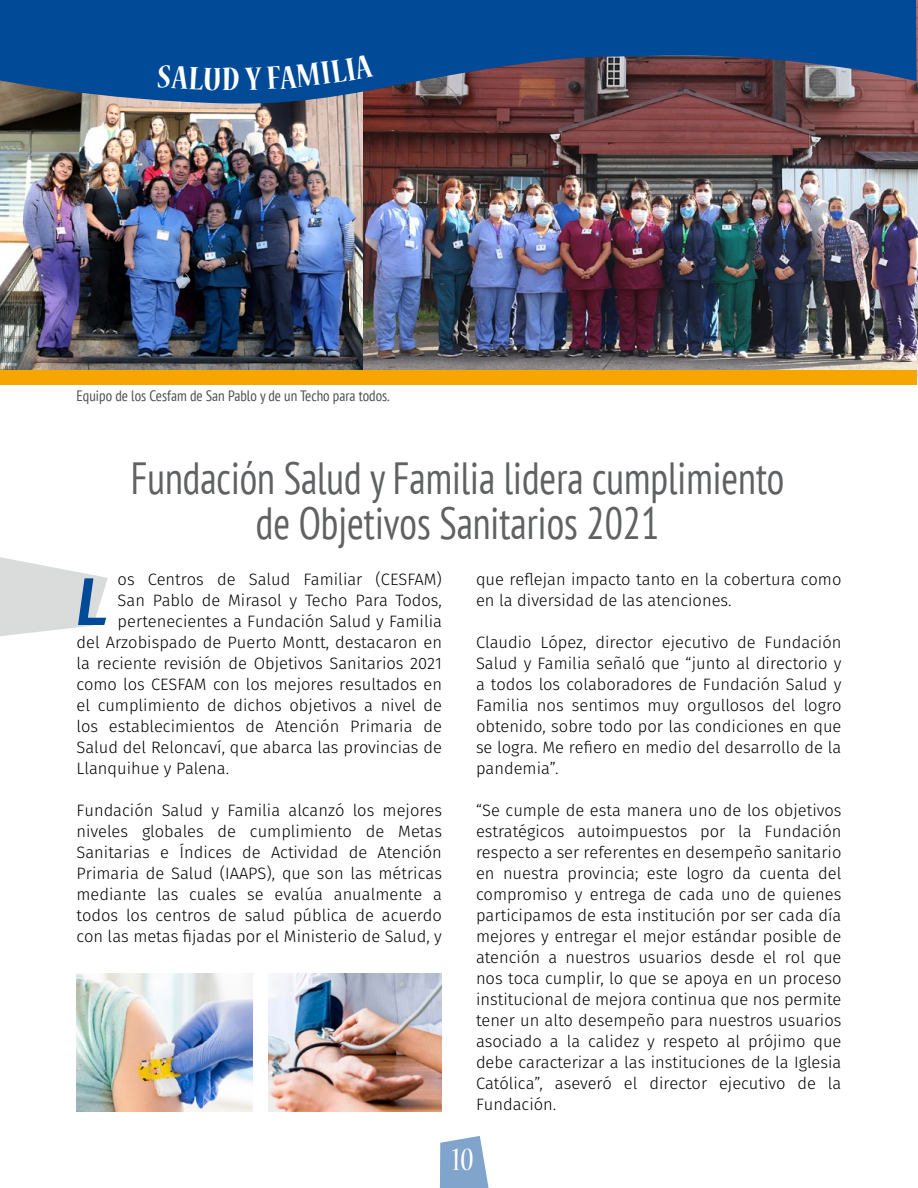
<style>
.page{position:relative;width:918px;height:1188px;background:#fff}
.page>*{position:absolute;margin:0;border:0;box-sizing:border-box;transform-origin:0 0}
.t1{font:italic 500 67.5px "Fira Sans";color:#004a98}
.t2{font:condensed 45px/45px "PT Sans";color:#5f6163;text-align:center;scale:.9 1}
.t3{font:condensed 36px "Nueva Std";color:#fff}
.t4{font:700 condensed 36px "Nueva Std";color:#fff}
.t5{font:300 16.5px/21px "Fira Sans";color:#000;text-align:justify}
.t6{font:condensed 15px "PT Sans";color:#4c4f50}
</style>
<div class="page">
<svg style="left:440px;top:1136px;width:49px;height:52px;background:#93b1d2"></svg>
<img style="left:1px;top:105px;width:363px;height:266px">
<img style="left:364px;top:0;width:554px;height:378px">
<svg style="left:0;top:0;width:917px;height:105px;background:#204c84"></svg>
<svg style="left:0;top:557px;width:108px;height:79px"></svg>
<div style="left:1px;top:371px;width:916px;height:14px;background:#f7a600"></div>
<img style="left:268px;top:974px;width:174px;height:137px">
<img style="left:76px;top:974px;width:176px;height:137px">
<div style="left:158px;top:65px;width:63px;height:25px;background:#004a98"></div>
<div style="left:245px;top:54px;width:129px;height:36px;background:#004a98"></div>
<h3 class="t4" style="left:222px;top:63px;width:20px">D</h3>
<p class="t6" style="left:77px;top:386px;width:315px">Equipo de los Cesfam de San Pablo y de un Techo para todos.</p>
<h2 class="t2" style="left:131px;top:454px;width:728px">Fundación Salud y Familia lidera cumplimiento de Objetivos Sanitarios 2021</h2>
<p class="t5" style="left:118px;top:569px;width:326px">os Centros de Salud Familiar (CESFAM)</p>
<p class="t5" style="left:118px;top:590px;width:326px">San Pablo de Mirasol y Techo Para Todos,</p>
<p class="t5" style="left:118px;top:611px;width:326px">pertenecientes a Fundación Salud y Familia</p>
<p class="t5" style="left:77px;top:632px;width:367px">del Arzobispado de Puerto Montt, destacaron en</p>
<p class="t5" style="left:77px;top:653px;width:367px">la reciente revisión de Objetivos Sanitarios 2021</p>
<p class="t5" style="left:77px;top:674px;width:367px">como los CESFAM con los mejores resultados en</p>
<p class="t5" style="left:77px;top:695px;width:367px">el cumplimiento de dichos objetivos a nivel de</p>
<p class="t5" style="left:77px;top:716px;width:367px">los establecimientos de Atención Primaria de</p>
<p class="t5" style="left:77px;top:737px;width:367px">Salud del Reloncaví, que abarca las provincias de</p>
<p class="t5" style="left:77px;top:758px;width:154px">Llanquihue y Palena.</p>
<p class="t5" style="left:77px;top:800px;width:367px">Fundación Salud y Familia alcanzó los mejores niveles globales de cumplimiento de Metas Sanitarias e Índices de Actividad de Atención Primaria de Salud (IAAPS), que son las métricas mediante las cuales se evalúa anualmente a todos los centros de salud pública de acuerdo con las metas fijadas por el Ministerio de Salud, y</p>
<h1 class="t1" style="left:75px;top:547px;width:35px">L</h1>
<p class="t5" style="left:476px;top:569px;width:367px">que reflejan impacto tanto en la cobertura como en la diversidad de las atenciones.</p>
<p class="t5" style="left:476px;top:632px;width:367px">Claudio López, director ejecutivo de Fundación Salud y Familia señaló que “junto al directorio y a todos los colaboradores de Fundación Salud y Familia nos sentimos muy orgullosos del logro obtenido, sobre todo por las condiciones en que se logra. Me refiero en medio del desarrollo de la pandemia”.</p>
<p class="t5" style="left:476px;top:800px;width:367px">“Se cumple de esta manera uno de los objetivos estratégicos autoimpuestos por la Fundación respecto a ser referentes en desempeño sanitario en nuestra provincia; este logro da cuenta del compromiso y entrega de cada uno de quienes participamos de esta institución por ser cada día mejores y entregar el mejor estándar posible de atención a nuestros usuarios desde el rol que nos toca cumplir, lo que se apoya en un proceso institucional de mejora continua que nos permite tener un alto desempeño para nuestros usuarios asociado a la calidez y respeto al prójimo que debe caracterizar a las instituciones de la Iglesia Católica”, aseveró el director ejecutivo de la Fundación.</p>
<h3 class="t3" style="left:452px;top:1143px;width:23px">10</h3>
</div>
